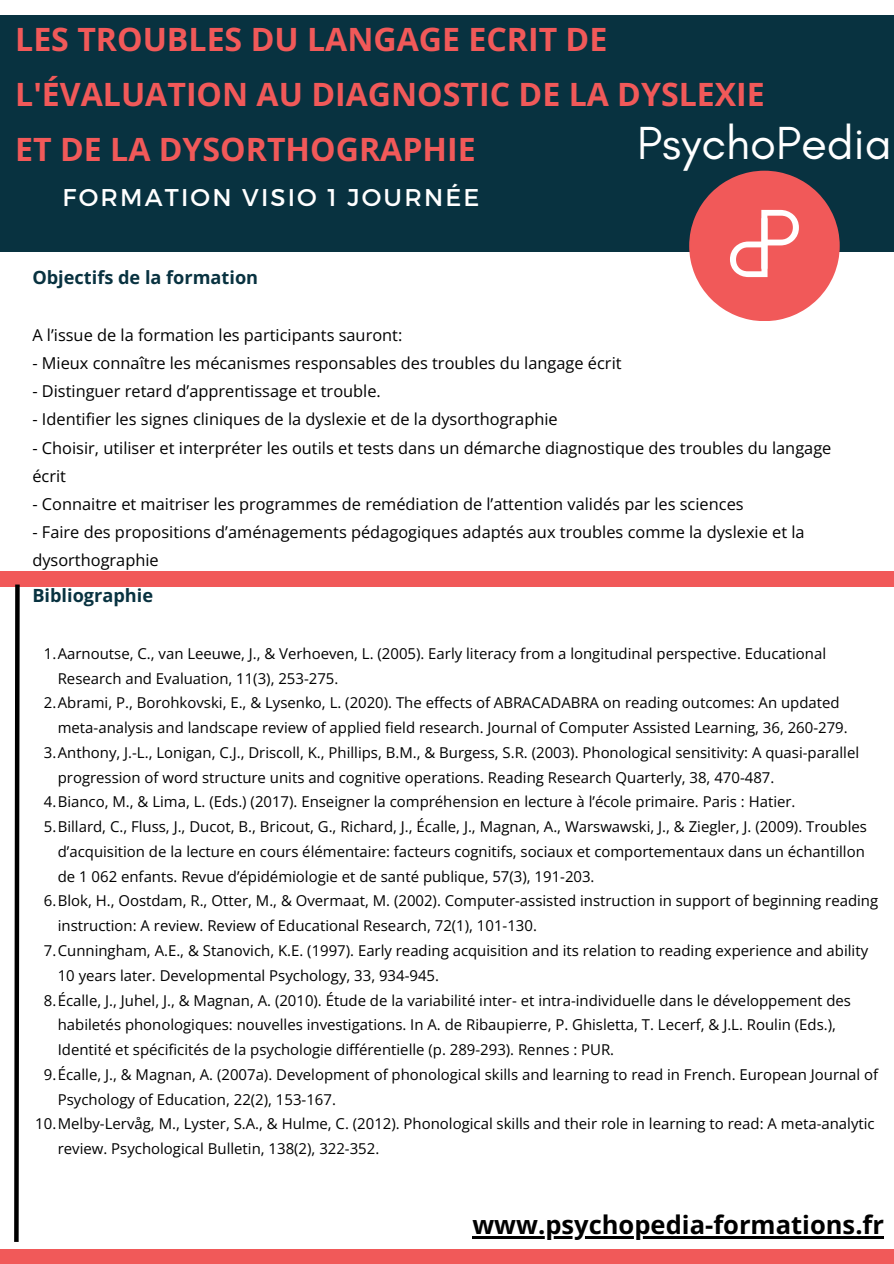
<style>
.page{position:relative;width:894px;height:1264px;background:#fff}
.page>*{position:absolute;margin:0;border:0;box-sizing:border-box;transform-origin:0 0}
.t1{font:86.55px "Glacial Indifference";color:#fff}
.t2{font:47.25px "Glacial Indifference";color:#fff}
.t3{font:700 32.1px/55.2px "Open Sans";color:#f15959}
.t4{font:700 25.5px "Open Sans";color:#000}
.t5{font:24.15px "Montserrat";letter-spacing:.09em;color:#fff}
.t6{font:700 18.15px "Open Sans";color:#083240}
.t7{font:16.35px/28.2px "Open Sans";color:#000}
.t8{font:15px "Open Sans";color:#000}
</style>
<div class="page">
<div style="left:0;top:15px;width:893px;height:237px;background:#083240"></div>
<div style="left:0;top:571px;width:892px;height:15px;background:#f15959"></div>
<svg style="left:689px;top:171px;width:150px;height:150px"></svg>
<hr style="left:472px;top:1236px;width:411px;height:2px;background:#000">
<div style="left:0;top:1249px;width:893px;height:14px;background:#f15959"></div>
<svg style="left:12px;top:584px;width:10px;height:658px"></svg>
<h3 class="t3" style="left:15px;top:11px;width:751px">LES TROUBLES DU LANGAGE ECRIT DE<br>L'ÉVALUATION AU DIAGNOSTIC DE LA DYSLEXIE<br>ET DE LA DYSORTHOGRAPHIE</h3>
<h2 class="t2" style="left:637px;top:114px;width:256px">PsychoPedia</h2>
<h3 class="t5" style="left:63px;top:181px;width:418px">FORMATION VISIO 1 JOURNÉE</h3>
<p class="t6" style="left:32px;top:264px;width:227px">Objectifs de la formation</p>
<h1 class="t1" style="left:754px;top:186px;width:47px">P</h1>
<h1 class="t1" style="left:773px;top:300px;width:47px;rotate:-180deg">P</h1>
<p class="t7" style="left:32px;top:320px;width:371px">A l’issue de la formation les participants sauront:</p>
<p class="t7" style="left:32px;top:348px;width:590px">- Mieux connaître les mécanismes responsables des troubles du langage écrit</p>
<p class="t7" style="left:32px;top:377px;width:350px">- Distinguer retard d’apprentissage et trouble.</p>
<p class="t7" style="left:32px;top:405px;width:526px">- Identifier les signes cliniques de la dyslexie et de la dysorthographie</p>
<p class="t7" style="left:32px;top:433px;width:800px">- Choisir, utiliser et interpréter les outils et tests dans un démarche diagnostique des troubles du langage écrit</p>
<p class="t7" style="left:32px;top:489px;width:712px">- Connaitre et maitriser les programmes de remédiation de l’attention validés par les sciences</p>
<p class="t7" style="left:32px;top:517px;width:773px">- Faire des propositions d’aménagements pédagogiques adaptés aux troubles comme la dyslexie et la dysorthographie</p>
<p class="t6" style="left:32px;top:583px;width:122px">Bibliographie</p>
<p class="t8" style="left:44px;top:643px;width:783px">1.Aarnoutse, C., van Leeuwe, J., &amp; Verhoeven, L. (2005). Early literacy from a longitudinal perspective. Educational</p>
<p class="t8" style="left:58px;top:667px;width:282px">Research and Evaluation, 11(3), 253-275.</p>
<p class="t8" style="left:44px;top:692px;width:797px">2.Abrami, P., Borohkovski, E., &amp; Lysenko, L. (2020). The effects of ABRACADABRA on reading outcomes: An updated</p>
<p class="t8" style="left:58px;top:717px;width:791px">meta-analysis and landscape review of applied field research. Journal of Computer Assisted Learning, 36, 260-279.</p>
<p class="t8" style="left:44px;top:742px;width:816px">3.Anthony, J.-L., Lonigan, C.J., Driscoll, K., Phillips, B.M., &amp; Burgess, S.R. (2003). Phonological sensitivity: A quasi-parallel</p>
<p class="t8" style="left:58px;top:766px;width:717px">progression of word structure units and cognitive operations. Reading Research Quarterly, 38, 470-487.</p>
<p class="t8" style="left:44px;top:791px;width:753px">4.Bianco, M., &amp; Lima, L. (Eds.) (2017). Enseigner la compréhension en lecture à l’école primaire. Paris : Hatier.</p>
<p class="t8" style="left:44px;top:816px;width:824px">5.Billard, C., Fluss, J., Ducot, B., Bricout, G., Richard, J., Écalle, J., Magnan, A., Warswawski, J., &amp; Ziegler, J. (2009). Troubles</p>
<p class="t8" style="left:58px;top:841px;width:808px">d’acquisition de la lecture en cours élémentaire: facteurs cognitifs, sociaux et comportementaux dans un échantillon</p>
<p class="t8" style="left:58px;top:865px;width:538px">de 1 062 enfants. Revue d’épidémiologie et de santé publique, 57(3), 191-203.</p>
<p class="t8" style="left:44px;top:890px;width:835px">6.Blok, H., Oostdam, R., Otter, M., &amp; Overmaat, M. (2002). Computer-assisted instruction in support of beginning reading</p>
<p class="t8" style="left:58px;top:915px;width:480px">instruction: A review. Review of Educational Research, 72(1), 101-130.</p>
<p class="t8" style="left:44px;top:940px;width:825px">7.Cunningham, A.E., &amp; Stanovich, K.E. (1997). Early reading acquisition and its relation to reading experience and ability</p>
<p class="t8" style="left:58px;top:964px;width:382px">10 years later. Developmental Psychology, 33, 934-945.</p>
<p class="t8" style="left:44px;top:989px;width:808px">8.Écalle, J., Juhel, J., &amp; Magnan, A. (2010). Étude de la variabilité inter- et intra-individuelle dans le développement des</p>
<p class="t8" style="left:58px;top:1014px;width:779px">habiletés phonologiques: nouvelles investigations. In A. de Ribaupierre, P. Ghisletta, T. Lecerf, &amp; J.L. Roulin (Eds.),</p>
<p class="t8" style="left:58px;top:1039px;width:557px">Identité et spécificités de la psychologie différentielle (p. 289-293). Rennes : PUR.</p>
<p class="t8" style="left:44px;top:1063px;width:835px">9.Écalle, J., &amp; Magnan, A. (2007a). Development of phonological skills and learning to read in French. European Journal of</p>
<p class="t8" style="left:58px;top:1088px;width:279px">Psychology of Education, 22(2), 153-167.</p>
<p class="t8" style="left:35px;top:1113px;width:840px">10.Melby-Lervåg, M., Lyster, S.A., &amp; Hulme, C. (2012). Phonological skills and their role in learning to read: A meta-analytic</p>
<p class="t8" style="left:58px;top:1138px;width:323px">review. Psychological Bulletin, 138(2), 322-352.</p>
<h3 class="t4" style="left:472px;top:1206px;width:413px">www.psychopedia-formations.fr</h3>
</div>
